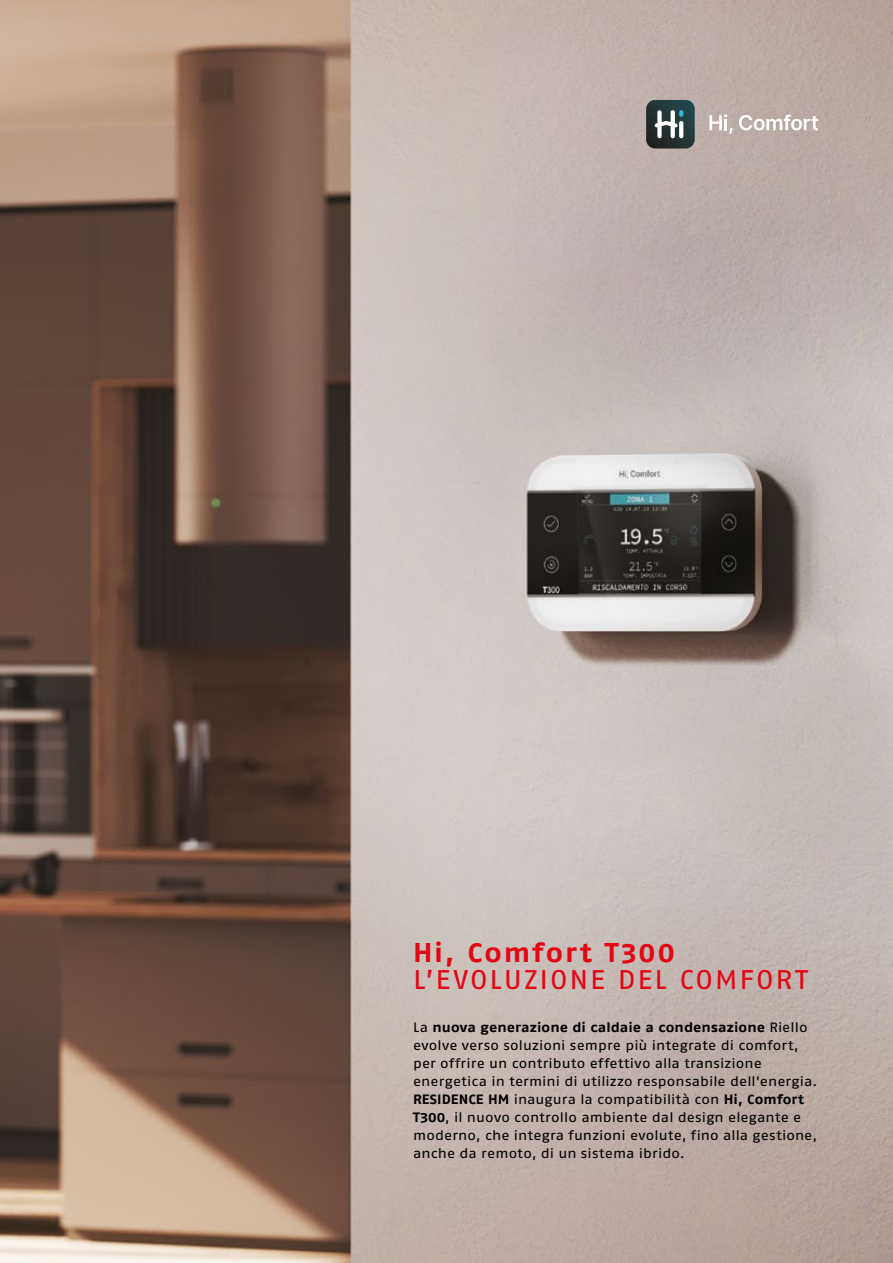
<style>
.page{position:relative;width:893px;height:1263px;background:#fff}
.page>*{position:absolute;margin:0;border:0;box-sizing:border-box;transform-origin:0 0}
.t1{font:27px "Fago Ex Lf";letter-spacing:.07em;color:#e30613}
.t2{font:700 27px "Fago Ex Lf";letter-spacing:.08em;color:#e30613}
.t3{font:13.5px/18px "Fago Ex Lf";letter-spacing:.005em;color:#000}
.s1{font-weight:700}
</style>
<div class="page">
<img style="left:0;top:0;width:893px;height:1263px">
<svg style="left:646px;top:100px;width:49px;height:48px;background:#495859"></svg>
<svg style="left:709px;top:114px;width:23px;height:20px"></svg>
<svg style="left:739px;top:114px;width:79px;height:16px"></svg>
<h1 class="t2" style="left:413px;top:936px;width:263px">Hi, Comfort T300</h1>
<h1 class="t1" style="left:413px;top:963px;width:396px">L’EVOLUZIONE DEL COMFORT</h1>
<p class="t3" style="left:413px;top:1018px;width:406px">La <span class="s1">nuova generazione di caldaie a condensazione</span> Riello evolve verso soluzioni sempre più integrate di comfort, per offrire un contributo effettivo alla transizione energetica in termini di utilizzo responsabile dell’energia.<br><span class="s1">RESIDENCE HM</span> inaugura la compatibilità con <span class="s1">Hi, Comfort T300</span>, il nuovo controllo ambiente dal design elegante e moderno, che integra funzioni evolute, fino alla gestione, anche da remoto, di un sistema ibrido.</p>
</div>
